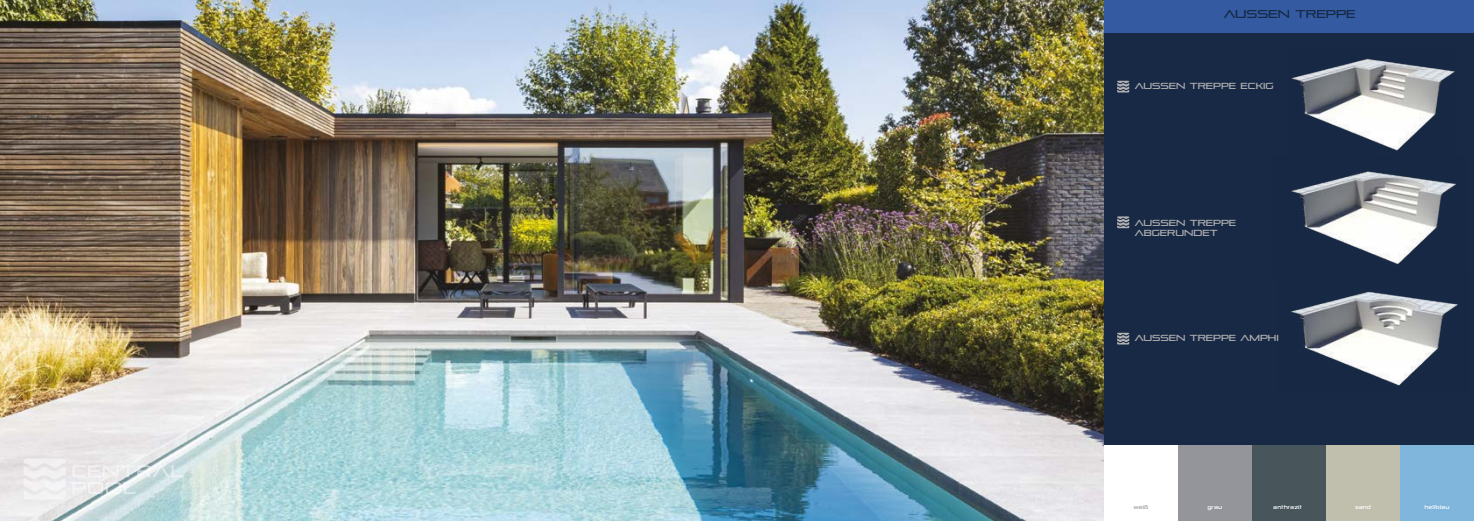
<style>
.page{position:relative;width:1474px;height:521px;background:#fff}
.page>*{position:absolute;margin:0;border:0;box-sizing:border-box;transform-origin:0 0}
.t1{font:11.38px "Pirulen Rg";color:#162946}
.t2{font:8.75px/10.5px "Pirulen Rg";color:#b3b2b2}
.t3{font:7.96px "Sony Sketch EF";color:#fff}
.t4{font:7.96px "Sony Sketch EF";color:#9d9d9c}
</style>
<div class="page">
<img style="left:0;top:0;width:729px;height:521px">
<svg style="left:72px;top:465px;width:111px;height:29px"></svg>
<svg style="left:24px;top:458px;width:42px;height:41px"></svg>
<img style="left:729px;top:0;width:375px;height:521px">
<div style="left:1104px;top:0;width:369px;height:445px;background:#345ba2"></div>
<div style="left:1104px;top:33px;width:369px;height:412px;background:#172945"></div>
<img style="left:1291px;top:291px;width:167px;height:95px">
<img style="left:1291px;top:171px;width:165px;height:94px">
<img style="left:1291px;top:58px;width:164px;height:93px">
<div style="left:1252px;top:445px;width:73px;height:76px;background:#48565c"></div>
<div style="left:1325px;top:445px;width:75px;height:76px;background:#c0beac"></div>
<div style="left:1178px;top:445px;width:74px;height:76px;background:#93959b"></div>
<svg style="left:1117px;top:333px;width:12px;height:11px"></svg>
<div style="left:1399px;top:445px;width:74px;height:76px;background:#80b5dc"></div>
<svg style="left:1117px;top:81px;width:12px;height:11px"></svg>
<svg style="left:1117px;top:216px;width:12px;height:12px"></svg>
<h1 class="t1" style="left:1223px;top:7px;width:133px">AUSSEN TREPPE</h1>
<p class="t2" style="left:1134px;top:81px;width:140px">AUSSEN TREPPE ECKIG</p>
<p class="t2" style="left:1134px;top:217px;width:103px">AUSSEN TREPPE<br>ABGERUNDET</p>
<p class="t2" style="left:1134px;top:333px;width:146px">AUSSEN TREPPE AMPHI</p>
<p class="t4" style="left:1133px;top:502px;width:17px">weiß</p>
<p class="t3" style="left:1207px;top:502px;width:16px">grau</p>
<p class="t3" style="left:1273px;top:502px;width:30px">anthrazit</p>
<p class="t3" style="left:1354px;top:502px;width:17px">sand</p>
<p class="t3" style="left:1424px;top:502px;width:27px">hellblau</p>
</div>
